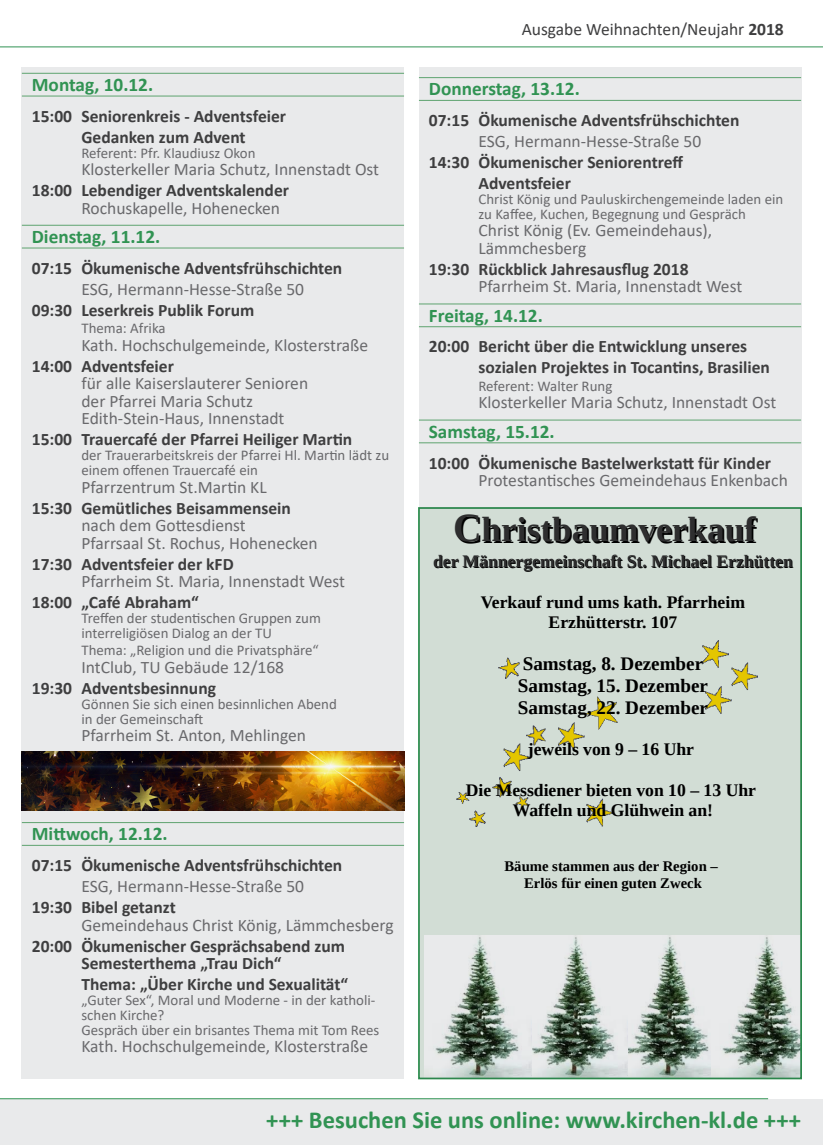
<style>
.page{position:relative;width:823px;height:1145px;background:#fff}
.page>*{position:absolute;margin:0;border:0;box-sizing:border-box;transform-origin:0 0}
.t1{font:700 35.35px "Liberation Serif";color:#000}
.t2{font:700 24.5px "Calibri";color:#319353}
.TagDatum_Veranstaltu{font:700 19.25px "Calibri";color:#319353}
.t3{font:700 19.07px/22.1px "Liberation Serif";color:#000}
.t4{font:700 17.68px/20.3px "Liberation Serif";color:#000;text-align:center}
.Uhrzeit_Kirche{font:700 17.5px "Calibri";color:#3e3e3f}
.Messe{font:17.5px "Calibri";color:#69696c}
.Uhrzeit_Kirche-2{font:17.5px "Calibri";color:#69696c}
.t5{font:17.5px "Calibri";color:#3e3e3f}
.Zusatztext{font:14.88px/14.9px "Calibri";color:#69696c}
.t6{font:700 14.7px/17px "Liberation Serif";color:#000;text-align:center}
.s1{font-weight:700}
.s2{font-size:39.73px;color:#333}
</style>
<div class="page">
<div style="left:22px;top:67px;width:382px;height:1011px;background:#e9eaeb"></div>
<div style="left:419px;top:67px;width:382px;height:1011px;background:#e9eaeb"></div>
<hr style="left:22px;top:73px;width:382px;height:1px;background:#5ea36f">
<hr style="left:22px;top:96px;width:382px;height:1px;background:#5ea36f">
<hr style="left:22px;top:225px;width:382px;height:1px;background:#5ea36f">
<hr style="left:22px;top:248px;width:382px;height:1px;background:#5ea36f">
<hr style="left:22px;top:822px;width:382px;height:1px;background:#5ea36f">
<hr style="left:22px;top:845px;width:382px;height:1px;background:#5ea36f">
<hr style="left:419px;top:77px;width:382px;height:1px;background:#5ea36f">
<hr style="left:419px;top:100px;width:382px;height:1px;background:#5ea36f">
<hr style="left:419px;top:304px;width:382px;height:1px;background:#5ea36f">
<hr style="left:419px;top:326px;width:382px;height:1px;background:#5ea36f">
<hr style="left:419px;top:420px;width:382px;height:1px;background:#5ea36f">
<hr style="left:419px;top:443px;width:382px;height:1px;background:#5ea36f">
<hr style="left:0;top:47px;width:823px;height:1px;background:#319353">
<div style="left:0;top:1099px;width:823px;height:46px;background:#e9eaeb"></div>
<hr style="left:0;top:1098px;width:768px;height:1px;background:#319353">
<img style="left:22px;top:751px;width:382px;height:60px">
<div style="left:419px;top:508px;width:382px;height:570px;background:#d2ddd5"></div>
<img style="left:457px;top:641px;width:300px;height:185px">
<img style="left:627px;top:936px;width:84px;height:140px">
<img style="left:531px;top:936px;width:96px;height:140px">
<img style="left:424px;top:936px;width:107px;height:140px">
<img style="left:711px;top:936px;width:88px;height:140px">
<div style="left:418px;top:507px;width:384px;height:572px;border:2px solid #319353"></div>
<p class="TagDatum_Veranstaltu" style="left:32px;top:71px;width:123px">Montag, 10.12.</p>
<p class="Uhrzeit_Kirche" style="left:32px;top:104px;width:256px">15:00 Seniorenkreis - Adventsfeier</p>
<p class="Uhrzeit_Kirche" style="left:81px;top:125px;width:166px">Gedanken zum Advent</p>
<p class="Zusatztext" style="left:81px;top:145px;width:175px">Referent: Pfr. Klaudiusz Okon</p>
<p class="Messe" style="left:81px;top:157px;width:299px">Klosterkeller Maria Schutz, Innenstadt Ost</p>
<p class="Uhrzeit_Kirche" style="left:32px;top:178px;width:259px">18:00 Lebendiger Adventskalender</p>
<p class="Messe" style="left:81px;top:196px;width:200px">Rochuskapelle, Hohenecken</p>
<p class="TagDatum_Veranstaltu" style="left:32px;top:223px;width:130px">Dienstag, 11.12.</p>
<p class="Uhrzeit_Kirche" style="left:32px;top:256px;width:312px">07:15 Ökumenische Adventsfrühschichten</p>
<p class="Uhrzeit_Kirche-2" style="left:81px;top:277px;width:224px">ESG, Hermann-Hesse-Straße 50</p>
<p class="Uhrzeit_Kirche" style="left:32px;top:298px;width:224px">09:30 Leserkreis Publik Forum</p>
<p class="Zusatztext" style="left:81px;top:321px;width:86px">Thema: Afrika</p>
<p class="Messe" style="left:81px;top:333px;width:288px">Kath. Hochschulgemeinde, Klosterstraße</p>
<p class="Uhrzeit_Kirche" style="left:32px;top:354px;width:144px">14:00 Adventsfeier</p>
<p class="Messe" style="left:81px;top:371px;width:228px">für alle Kaiserslauterer Senioren</p>
<p class="Messe" style="left:81px;top:389px;width:173px">der Pfarrei Maria Schutz</p>
<p class="Messe" style="left:81px;top:406px;width:204px">Edith-Stein-Haus, Innenstadt</p>
<p class="Uhrzeit_Kirche" style="left:32px;top:427px;width:322px">15:00 Trauercafé der Pfarrei Heiliger Martin</p>
<p class="Zusatztext" style="left:81px;top:447px;width:309px">der Trauerarbeitskreis der Pfarrei Hl. Martin lädt zu einem offenen Trauercafé ein</p>
<p class="Messe" style="left:81px;top:475px;width:187px">Pfarrzentrum St.Martin KL</p>
<p class="Uhrzeit_Kirche" style="left:32px;top:495px;width:261px">15:30 Gemütliches Beisammensein</p>
<p class="Messe" style="left:81px;top:513px;width:166px">nach dem Gottesdienst</p>
<p class="Messe" style="left:81px;top:531px;width:238px">Pfarrsaal St. Rochus, Hohenecken</p>
<p class="Uhrzeit_Kirche" style="left:32px;top:551px;width:203px">17:30 Adventsfeier der kFD</p>
<p class="Messe" style="left:81px;top:569px;width:265px">Pfarrheim St. Maria, Innenstadt West</p>
<p class="Uhrzeit_Kirche" style="left:32px;top:590px;width:168px">18:00 „Café Abraham“</p>
<p class="Zusatztext" style="left:81px;top:610px;width:241px">Treffen der studentischen Gruppen zum</p>
<p class="Zusatztext" style="left:81px;top:625px;width:192px">interreligiösen Dialog an der TU</p>
<p class="Zusatztext" style="left:81px;top:643px;width:239px">Thema: „Religion und die Privatsphäre“</p>
<p class="Messe" style="left:81px;top:655px;width:204px">IntClub, TU Gebäude 12/168</p>
<p class="Uhrzeit_Kirche" style="left:32px;top:676px;width:186px">19:30 Adventsbesinnung</p>
<p class="Zusatztext" style="left:81px;top:696px;width:257px">Gönnen Sie sich einen besinnlichen Abend</p>
<p class="Zusatztext" style="left:81px;top:711px;width:123px">in der Gemeinschaft</p>
<p class="Messe" style="left:81px;top:723px;width:226px">Pfarrheim St. Anton, Mehlingen</p>
<p class="TagDatum_Veranstaltu" style="left:32px;top:820px;width:137px">Mittwoch, 12.12.</p>
<p class="Uhrzeit_Kirche" style="left:32px;top:853px;width:312px">07:15 Ökumenische Adventsfrühschichten</p>
<p class="Uhrzeit_Kirche-2" style="left:81px;top:874px;width:224px">ESG, Hermann-Hesse-Straße 50</p>
<p class="Uhrzeit_Kirche" style="left:32px;top:895px;width:145px">19:30 Bibel getanzt</p>
<p class="Messe" style="left:81px;top:913px;width:314px">Gemeindehaus Christ König, Lämmchesberg</p>
<p class="Uhrzeit_Kirche" style="left:32px;top:933px;width:315px">20:00 Ökumenischer Gesprächsabend zum</p>
<p class="Uhrzeit_Kirche" style="left:81px;top:951px;width:202px">Semesterthema „Trau Dich“</p>
<p class="Uhrzeit_Kirche" style="left:81px;top:972px;width:268px">Thema: „Über Kirche und Sexualität“</p>
<p class="Zusatztext" style="left:81px;top:992px;width:295px">„Guter Sex“, Moral und Moderne - in der katholi&shy;schen Kirche?</p>
<p class="Zusatztext" style="left:81px;top:1022px;width:299px">Gespräch über ein brisantes Thema mit Tom Rees</p>
<p class="Messe" style="left:81px;top:1034px;width:288px">Kath. Hochschulgemeinde, Klosterstraße</p>
<p class="t5" style="left:521px;top:17px;width:264px">Ausgabe Weihnachten/Neujahr <span class="s1">2018</span></p>
<p class="TagDatum_Veranstaltu" style="left:429px;top:75px;width:152px">Donnerstag, 13.12.</p>
<p class="Uhrzeit_Kirche" style="left:429px;top:108px;width:312px">07:15 Ökumenische Adventsfrühschichten</p>
<p class="Uhrzeit_Kirche-2" style="left:478px;top:129px;width:224px">ESG, Hermann-Hesse-Straße 50</p>
<p class="Uhrzeit_Kirche" style="left:429px;top:150px;width:256px">14:30 Ökumenischer Seniorentreff</p>
<p class="Uhrzeit_Kirche" style="left:478px;top:171px;width:94px">Adventsfeier</p>
<p class="Zusatztext" style="left:478px;top:191px;width:306px">Christ König und Pauluskirchengemeinde laden ein zu Kaffee, Kuchen, Begegnung und Gespräch</p>
<p class="Messe" style="left:478px;top:218px;width:235px">Christ König (Ev. Gemeindehaus),</p>
<p class="Messe" style="left:478px;top:236px;width:109px">Lämmchesberg</p>
<p class="Uhrzeit_Kirche" style="left:429px;top:257px;width:261px">19:30 Rückblick Jahresausflug 2018</p>
<p class="Messe" style="left:478px;top:274px;width:265px">Pfarrheim St. Maria, Innenstadt West</p>
<p class="TagDatum_Veranstaltu" style="left:429px;top:302px;width:115px">Freitag, 14.12.</p>
<p class="Uhrzeit_Kirche" style="left:429px;top:334px;width:320px">20:00 Bericht über die Entwicklung unseres</p>
<p class="Uhrzeit_Kirche" style="left:478px;top:355px;width:293px">sozialen Projektes in Tocantins, Brasilien</p>
<p class="Zusatztext" style="left:478px;top:378px;width:135px">Referent: Walter Rung</p>
<p class="Messe" style="left:478px;top:391px;width:299px">Klosterkeller Maria Schutz, Innenstadt Ost</p>
<p class="TagDatum_Veranstaltu" style="left:429px;top:418px;width:127px">Samstag, 15.12.</p>
<p class="Uhrzeit_Kirche" style="left:429px;top:450px;width:343px">10:00 Ökumenische Bastelwerkstatt für Kinder</p>
<p class="Messe" style="left:478px;top:468px;width:311px">Protestantisches Gemeindehaus Enkenbach</p>
<h1 class="t1" style="left:453px;top:518px;width:306px"><span class="s2">C</span>hristbaumverkauf</h1>
<p class="t4" style="left:434px;top:554px;width:361px">der Männergemeinschaft St. Michael Erzhütten</p>
<p class="t4" style="left:481px;top:594px;width:266px">Verkauf rund ums kath. Pfarrheim<br>Erzhütterstr. 107</p>
<p class="t3" style="left:518px;top:655px;width:191px">Samstag, 8. Dezember<br>Samstag, 15. Dezember<br>Samstag, 22. Dezember</p>
<p class="t4" style="left:528px;top:741px;width:167px">jeweils von 9 – 16 Uhr</p>
<p class="t4" style="left:466px;top:781px;width:292px">Die Messdiener bieten von 10 – 13 Uhr<br>Waffeln und Glühwein an!</p>
<p class="t6" style="left:504px;top:859px;width:215px">Bäume stammen aus der Region –<br>Erlös für einen guten Zweck</p>
<p class="t2" style="left:266px;top:1103px;width:536px">+++ Besuchen Sie uns online: www.kirchen-kl.de +++</p>
</div>
